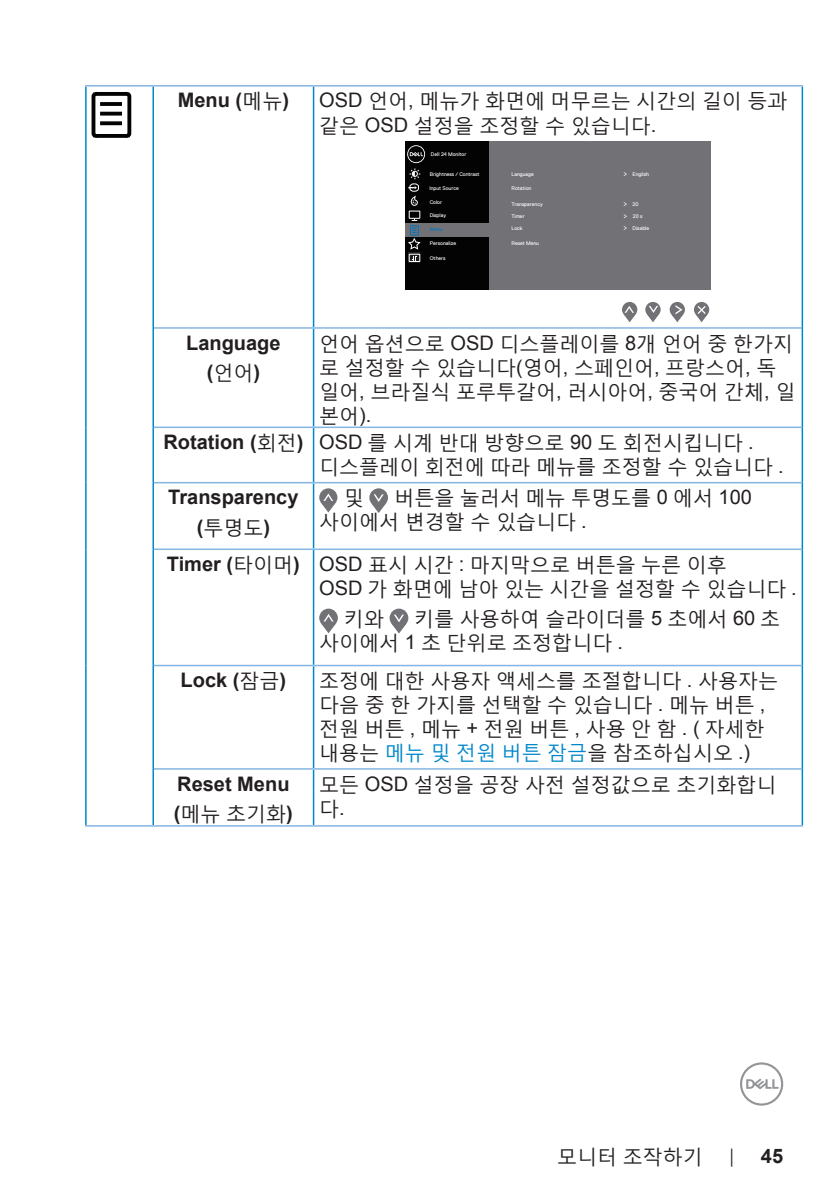
<style>
.page{position:relative;width:840px;height:1191px;background:#fff}
.page>*{position:absolute;margin:0;border:0;box-sizing:border-box;transform-origin:0 0}
.Table_Paragraph{font:20px/24px "Malgun Gothic";color:#231f20}
.text_OSD_table{font:20px/24px "Malgun Gothic";color:#231f20}
.text_OSD_table-2{font:700 20px "Arial";color:#231f20}
.t1{font:5.2px "Dell Replica";color:#fff}
.t2{font:5.2px "Dell Replica";color:#0372bb}
.s1{font-family:"Malgun Gothic";font-weight:400}
.s2{font-family:"Arial"}
.s3{font-family:"Arial";font-weight:700}
.s4{color:#0087cb}
.s5{font-size:18px}
</style>
<div class="page">
<svg style="left:740px;top:1062px;width:42px;height:43px"></svg>
<hr style="left:85px;top:87px;width:2px;height:241px;background:#0087cb">
<hr style="left:85px;top:328px;width:2px;height:99px;background:#0087cb">
<hr style="left:85px;top:427px;width:2px;height:56px;background:#0087cb">
<hr style="left:85px;top:483px;width:2px;height:66px;background:#0087cb">
<hr style="left:85px;top:549px;width:2px;height:116px;background:#0087cb">
<hr style="left:85px;top:665px;width:2px;height:104px;background:#0087cb">
<hr style="left:85px;top:769px;width:2px;height:56px;background:#0087cb">
<hr style="left:85px;top:85px;width:68px;height:2px;background:#84b6e2">
<hr style="left:152px;top:87px;width:2px;height:241px;background:#0087cb">
<hr style="left:153px;top:85px;width:160px;height:2px;background:#84b6e2">
<hr style="left:312px;top:87px;width:2px;height:240px;background:#0087cb">
<hr style="left:801px;top:87px;width:1px;height:241px;background:#0087cb">
<hr style="left:313px;top:85px;width:489px;height:2px;background:#84b6e2">
<hr style="left:152px;top:328px;width:2px;height:99px;background:#0087cb">
<hr style="left:154px;top:327px;width:159px;height:2px;background:#84b6e2">
<hr style="left:312px;top:329px;width:2px;height:97px;background:#0087cb">
<hr style="left:801px;top:328px;width:1px;height:99px;background:#0087cb">
<hr style="left:313px;top:327px;width:488px;height:2px;background:#84b6e2">
<hr style="left:152px;top:427px;width:2px;height:56px;background:#0087cb">
<hr style="left:152px;top:483px;width:2px;height:66px;background:#0087cb">
<hr style="left:154px;top:426px;width:159px;height:2px;background:#84b6e2">
<hr style="left:154px;top:482px;width:159px;height:1px;background:#84b6e2">
<hr style="left:312px;top:428px;width:2px;height:54px;background:#0087cb">
<hr style="left:312px;top:483px;width:2px;height:65px;background:#0087cb">
<hr style="left:801px;top:427px;width:1px;height:56px;background:#0087cb">
<hr style="left:801px;top:483px;width:1px;height:66px;background:#0087cb">
<hr style="left:313px;top:426px;width:488px;height:2px;background:#84b6e2">
<hr style="left:313px;top:482px;width:488px;height:1px;background:#84b6e2">
<hr style="left:152px;top:549px;width:2px;height:116px;background:#0087cb">
<hr style="left:152px;top:665px;width:2px;height:104px;background:#0087cb">
<hr style="left:154px;top:548px;width:159px;height:2px;background:#84b6e2">
<hr style="left:312px;top:550px;width:2px;height:115px;background:#0087cb">
<hr style="left:312px;top:666px;width:2px;height:102px;background:#0087cb">
<hr style="left:801px;top:549px;width:1px;height:116px;background:#0087cb">
<hr style="left:801px;top:665px;width:1px;height:104px;background:#0087cb">
<hr style="left:313px;top:548px;width:488px;height:2px;background:#84b6e2">
<hr style="left:152px;top:769px;width:2px;height:56px;background:#0087cb">
<hr style="left:154px;top:665px;width:159px;height:1px;background:#84b6e2">
<hr style="left:154px;top:768px;width:159px;height:1px;background:#84b6e2">
<hr style="left:312px;top:769px;width:2px;height:56px;background:#0087cb">
<hr style="left:801px;top:769px;width:1px;height:56px;background:#0087cb">
<hr style="left:313px;top:665px;width:488px;height:1px;background:#84b6e2">
<hr style="left:313px;top:768px;width:488px;height:1px;background:#84b6e2">
<hr style="left:85px;top:825px;width:68px;height:1px;background:#84b6e2">
<hr style="left:153px;top:825px;width:160px;height:1px;background:#84b6e2">
<hr style="left:313px;top:825px;width:489px;height:1px;background:#84b6e2">
<svg style="left:91px;top:93px;width:40px;height:45px"></svg>
<div style="left:405px;top:142px;width:305px;height:148px;background:#727276"></div>
<div style="left:405px;top:142px;width:84px;height:148px;background:#030303"></div>
<div style="left:405px;top:224px;width:85px;height:13px;background:#727276"></div>
<div style="left:408px;top:252px;width:12px;height:11px;background:#231f20"></div>
<div style="left:408px;top:210px;width:12px;height:9px;border:1px solid #fff"></div>
<div style="left:408px;top:254px;width:12px;height:8px;border:1px solid #fff"></div>
<div style="left:410px;top:225px;width:8px;height:11px;border:1px solid #0372bb"></div>
<svg style="left:408px;top:227px;width:13px;height:33px"></svg>
<svg style="left:407px;top:145px;width:18px;height:34px"></svg>
<svg style="left:621px;top:302px;width:16px;height:15px"></svg>
<div style="left:645px;top:302px;width:15px;height:15px;background:#727276;border-radius:50%"></div>
<svg style="left:669px;top:302px;width:15px;height:15px"></svg>
<svg style="left:693px;top:302px;width:15px;height:15px"></svg>
<svg style="left:623px;top:306px;width:12px;height:16px"></svg>
<svg style="left:671px;top:305px;width:11px;height:17px"></svg>
<svg style="left:646px;top:306px;width:12px;height:16px"></svg>
<svg style="left:695px;top:304px;width:12px;height:18px"></svg>
<svg style="left:408px;top:186px;width:8px;height:3px"></svg>
<div style="left:409px;top:183px;width:9px;height:9px;border:1px solid #fff;border-radius:3px"></div>
<svg style="left:409px;top:195px;width:8px;height:26px"></svg>
<div style="left:319px;top:488px;width:18px;height:18px;background:#717176;border-radius:50%"></div>
<svg style="left:321px;top:493px;width:14px;height:19px"></svg>
<svg style="left:369px;top:488px;width:19px;height:19px"></svg>
<svg style="left:371px;top:494px;width:14px;height:19px"></svg>
<svg style="left:319px;top:608px;width:18px;height:19px"></svg>
<svg style="left:321px;top:614px;width:14px;height:19px"></svg>
<svg style="left:389px;top:608px;width:19px;height:19px"></svg>
<svg style="left:391px;top:614px;width:15px;height:19px"></svg>
<p class="text_OSD_table-2" style="left:178px;top:87px;width:113px">Menu (<span class="s1">메뉴</span>)</p>
<p class="text_OSD_table" style="left:319px;top:89px;width:469px"><span class="s2">OSD</span> 언어<span class="s2">,</span> 메뉴가 화면에 머무르는 시간의 길이 등과 같은 <span class="s2">OSD</span> 설정을 조정할 수 있습니다<span class="s2">.</span></p>
<p class="t1" style="left:511px;top:171px;width:24px">Language</p>
<p class="t1" style="left:511px;top:185px;width:21px">Rotation</p>
<p class="t1" style="left:511px;top:201px;width:33px">Transparency</p>
<p class="t1" style="left:632px;top:201px;width:7px">20</p>
<p class="t1" style="left:511px;top:213px;width:15px">Timer</p>
<p class="t1" style="left:511px;top:225px;width:13px">Lock</p>
<p class="t1" style="left:430px;top:151px;width:37px">Dell 24 Monitor</p>
<p class="t1" style="left:429px;top:171px;width:51px">Brightness / Contrast</p>
<p class="t1" style="left:632px;top:171px;width:18px">English</p>
<p class="t1" style="left:632px;top:213px;width:11px">20 s</p>
<p class="t1" style="left:429px;top:185px;width:31px">Input Source</p>
<p class="t1" style="left:429px;top:199px;width:14px">Color</p>
<p class="t1" style="left:429px;top:212px;width:18px">Display</p>
<p class="t1" style="left:429px;top:255px;width:18px">Others</p>
<p class="t1" style="left:632px;top:225px;width:18px">Disable</p>
<p class="t2" style="left:429px;top:226px;width:14px">Menu</p>
<p class="t1" style="left:429px;top:241px;width:28px">Personalize</p>
<p class="t1" style="left:511px;top:241px;width:29px">Reset Menu</p>
<p class="text_OSD_table-2" style="left:186px;top:329px;width:96px">Language</p>
<p class="text_OSD_table-2" style="left:206px;top:359px;width:55px">(<span class="s1">언어</span>)</p>
<p class="text_OSD_table" style="left:319px;top:331px;width:477px">언어 옵션으로 <span class="s2">OSD</span> 디스플레이를 <span class="s2">8</span>개 언어 중 한가지 로 설정할 수 있습니다<span class="s2">(</span>영어<span class="s2">,</span> 스페인어<span class="s2">,</span> 프랑스어<span class="s2">,</span> 독 일어<span class="s2">,</span> 브라질식 포루투갈어<span class="s2">,</span> 러시아어<span class="s2">,</span> 중국어 간체<span class="s2">,</span> 일 본어<span class="s2">).</span></p>
<p class="text_OSD_table-2" style="left:163px;top:429px;width:141px">Rotation (<span class="s1">회전</span>)</p>
<p class="Table_Paragraph" style="left:319px;top:430px;width:465px"><span class="s2">OSD</span> 를 시계 반대 방향으로 <span class="s2">90</span> 도 회전시킵니다 <span class="s2">. </span>디스플레이 회전에 따라 메뉴를 조정할 수 있습니다 <span class="s2">.</span></p>
<p class="text_OSD_table-2" style="left:168px;top:484px;width:132px">Transparency</p>
<p class="text_OSD_table" style="left:196px;top:515px;width:75px"><span class="s3">(</span>투명도<span class="s3">)</span></p>
<p class="Table_Paragraph" style="left:319px;top:486px;width:434px;text-indent:75px">버튼을 눌러서 메뉴 투명도를 <span class="s2">0</span> 에서 <span class="s2">100 </span>사이에서 변경할 수 있습니다 <span class="s2">.</span></p>
<p class="Table_Paragraph" style="left:343px;top:485px;width:21px">및</p>
<p class="text_OSD_table-2" style="left:167px;top:551px;width:134px">Timer (<span class="s1">타이머</span>)</p>
<p class="Table_Paragraph" style="left:319px;top:552px;width:478px"><span class="s2">OSD</span> 표시 시간 <span class="s2">:</span> 마지막으로 버튼을 누른 이후<br><span class="s2">OSD</span> 가 화면에 남아 있는 시간을 설정할 수 있습니다 <span class="s2">.</span></p>
<p class="Table_Paragraph" style="left:344px;top:606px;width:41px">키와</p>
<p class="Table_Paragraph" style="left:319px;top:607px;width:462px;line-height:23.2px;text-indent:95px">키를 사용하여 슬라이더를 <span class="s2">5</span> 초에서 <span class="s2">60</span> 초 사이에서 <span class="s2">1</span> 초 단위로 조정합니다 <span class="s2">.</span></p>
<p class="text_OSD_table-2" style="left:180px;top:667px;width:107px">Lock (<span class="s1">잠금</span>)</p>
<p class="Table_Paragraph" style="left:319px;top:668px;width:460px">조정에 대한 사용자 액세스를 조절합니다 <span class="s2">.</span> 사용자는 다음 중 한 가지를 선택할 수 있습니다 <span class="s2">.</span> 메뉴 버튼 <span class="s2">, </span>전원 버튼 <span class="s2">,</span> 메뉴 <span class="s2">+</span> 전원 버튼 <span class="s2">,</span> 사용 안 함 <span class="s2">. (</span> 자세한 내용는 <span class="s4">메뉴 및 전원 버튼 잠금</span>을 참조하십시오 <span class="s2">.)</span></p>
<p class="text_OSD_table-2" style="left:177px;top:770px;width:114px">Reset Menu</p>
<p class="text_OSD_table" style="left:174px;top:801px;width:120px"><span class="s3">(</span>메뉴 초기화<span class="s3">)</span></p>
<p class="text_OSD_table" style="left:319px;top:771px;width:458px">모든 <span class="s2">OSD</span> 설정을 공장 사전 설정값으로 초기화합니 다<span class="s2">.</span></p>
<p class="Table_Paragraph" style="left:557px;top:1143px;width:227px">모니터 조작하기 <span class="s5">│</span> <span class="s3">45</span></p>
</div>
